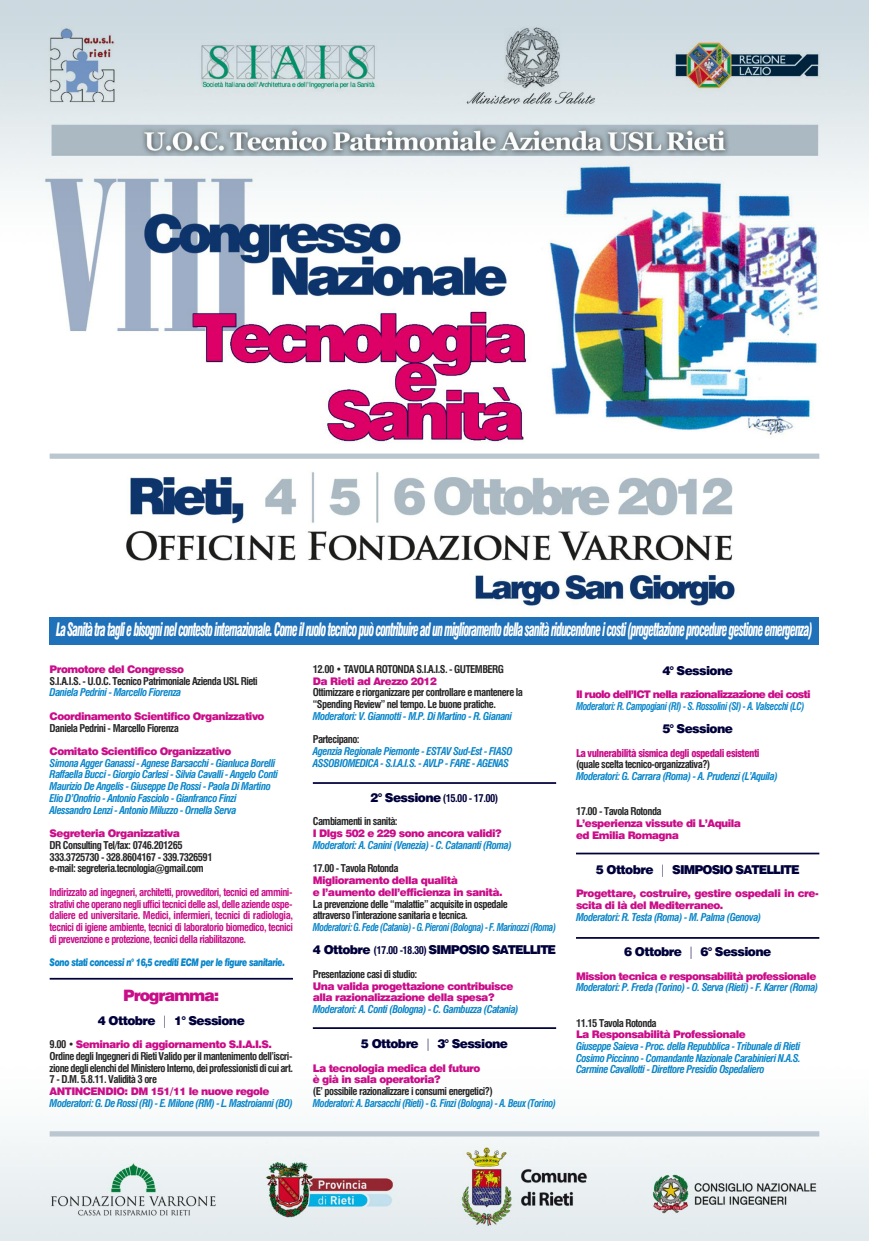
<style>
.page{position:relative;width:869px;height:1241px;background:#fff}
.page>*{position:absolute;margin:0;border:0;box-sizing:border-box;transform-origin:0 0}
.t1{font:italic 900 condensed 18.03px "Swiss 721 BT";letter-spacing:-.075em;color:#fff;scale:.62 1}
.t2{font:900 15.75px "Swiss 721 BT";letter-spacing:-.075em;color:#ca0d89}
.t3{font:900 12.25px "Swiss 721 BT";letter-spacing:-.05em;color:#00003b}
.t4{font:900 12.25px "Swiss 721 BT";letter-spacing:-.075em;color:#00003b}
.t5{font:italic 700 condensed 10.5px/11.7px "Swiss 721 BT";letter-spacing:-.05em;color:#0986ca}
.t6{font:700 condensed 10.5px/11.7px "Swiss 721 BT";letter-spacing:-.05em;color:#272627}
.t7{font:900 10.5px/11.7px "Swiss 721 BT";letter-spacing:-.05em;color:#ca0d89}
.t8{font:700 condensed 10.5px/11.7px "Swiss 721 BT";letter-spacing:-.05em;color:#ca0d89;text-align:justify}
.t9{font:italic 700 condensed 10.5px "Swiss 721 BT";letter-spacing:-.05em;color:#0986ca;scale:.9 1}
.t10{font:italic 700 condensed 10.5px "Swiss 721 BT";letter-spacing:-.05em;color:#0986ca;scale:.95 1}
.t11{font:italic 900 10.5px "Swiss 721 BT";letter-spacing:-.05em;color:#0986ca;scale:.75 1}
.t12{font:900 10.5px "Swiss 721 BT";letter-spacing:-.075em;color:#ca0d89}
.t13{font:900 condensed 10.5px "Swiss 721 BT";letter-spacing:-.05em;color:#ca0d89}
.t14{font:700 condensed 10.5px "Swiss 721 BT";letter-spacing:-.05em;color:#00003b}
.s1{font-weight:300}
.s2{font-weight:900;font-stretch:normal;color:#ca0d89}
.s3{font-weight:900;font-stretch:normal;font-size:12.25px}
.s4{font-weight:700;font-stretch:condensed;font-size:10.5px}
</style>
<div class="page">
<img style="left:0;top:0;width:868px;height:1240px">
<hr style="left:50px;top:977px;width:243px;height:2px;background:#00003b">
<hr style="left:313px;top:1027px;width:243px;height:1px;background:#00003b">
<hr style="left:313px;top:782px;width:243px;height:1px;background:#00003b">
<hr style="left:575px;top:852px;width:244px;height:2px;background:#00003b">
<hr style="left:575px;top:936px;width:244px;height:2px;background:#00003b">
<div style="left:50px;top:617px;width:769px;height:27px;background:#1f71b9"></div>
<div style="left:50px;top:453px;width:769px;height:6px;background:#bac7d0"></div>
<div style="left:50px;top:1131px;width:769px;height:5px;background:#bac7d0"></div>
<h1 class="t1" style="left:56px;top:619px;width:1220px">La Sanità tra tagli e bisogni nel contesto internazionale. Come il ruolo tecnico può contribuire ad un miglioramento della sanità riducendone i costi (progettazione procedure gestione emergenza)</h1>
<p class="t7" style="left:50px;top:663px;width:136px">Promotore del Congresso</p>
<p class="t6" style="left:50px;top:675px;width:209px">S.I.A.I.S. - U.O.C. Tecnico Patrimoniale Azienda USL Rieti</p>
<p class="t5" style="left:50px;top:686px;width:133px">Daniela Pedrini - Marcello Fiorenza</p>
<p class="t7" style="left:50px;top:710px;width:216px">Coordinamento Scientifico Organizzativo</p>
<p class="t6" style="left:50px;top:722px;width:131px">Daniela Pedrini - Marcello Fiorenza</p>
<p class="t7" style="left:50px;top:745px;width:183px">Comitato Scientifico Organizzativo</p>
<p class="t5" style="left:50px;top:757px;width:230px">Simona Agger Ganassi - Agnese Barsacchi - Gianluca Borelli Raffaella Bucci - Giorgio Carlesi - Silvia Cavalli - Angelo Conti Maurizio De Angelis - Giuseppe De Rossi - Paola Di Martino Elio D’Onofrio - Antonio Fasciolo - Gianfranco Finzi Alessandro Lenzi - Antonio Miluzzo - Ornella Serva</p>
<p class="t7" style="left:50px;top:827px;width:132px">Segreteria Organizzativa</p>
<p class="t6" style="left:50px;top:839px;width:164px">DR Consulting Tel/fax: 0746.201265<br>333.3725730 - 328.8604167 - 339.7326591 e-mail: segreteria.tecnologia@gmail.com</p>
<p class="t8" style="left:50px;top:886px;width:245px">Indirizzato ad ingegneri, architetti, provveditori, tecnici ed ammini&shy;strativi che operano negli uffici tecnici delle asl, delle aziende ospe&shy;daliere ed universitarie. Medici, infermieri, tecnici di radiologia, tecnici di igiene ambiente, tecnici di laboratorio biomedico, tecnici di prevenzione e protezione, tecnici della riabilitazone.</p>
<p class="t11" style="left:50px;top:956px;width:315px">Sono stati concessi n° 16,5 crediti ECM per le figure sanitarie.</p>
<h2 class="t2" style="left:123px;top:986px;width:97px">Programma:</h2>
<p class="t3" style="left:98px;top:1013px;width:149px">4 Ottobre <span class="s1">|</span> 1° Sessione</p>
<p class="t6" style="left:50px;top:1038px;width:245px">9.00 • <span class="s2">Seminario di aggiornamento S.I.A.I.S.<br></span>Ordine degli Ingegneri di Rieti Valido per il mantenimento dell’iscri&shy;zione degli elenchi del Ministero Interno, dei professionisti di cui art.<br>7 - D.M. 5.8.11. Validità 3 ore</p>
<p class="t7" style="left:50px;top:1085px;width:221px">ANTINCENDIO: DM 151/11 le nuove regole</p>
<p class="t5" style="left:50px;top:1097px;width:245px">Moderatori: G. De Rossi (RI) - E. Milone (RM) - L. Mastroianni (BO)</p>
<p class="t6" style="left:313px;top:663px;width:192px">12.00 • TAVOLA ROTONDA S.I.A.I.S. - GUTEMBERG</p>
<p class="t7" style="left:313px;top:675px;width:125px">Da Rieti ad Arezzo 2012</p>
<p class="t6" style="left:313px;top:686px;width:211px">Ottimizzare e riorganizzare per controllare e mantenere la “Spending Review” nel tempo. Le buone pratiche.</p>
<p class="t5" style="left:313px;top:710px;width:201px">Moderatori: V. Giannotti - M.P. Di Martino - R. Gianani</p>
<p class="t6" style="left:313px;top:733px;width:48px">Partecipano:</p>
<p class="t5" style="left:313px;top:745px;width:201px">Agenzia Regionale Piemonte - ESTAV Sud-Est - FIASO<br>ASSOBIOMEDICA - S.I.A.I.S. - AVLP - FARE - AGENAS</p>
<p class="t14" style="left:370px;top:792px;width:129px"><span class="s3">2° Sessione</span> (15.00 - 17.00)</p>
<p class="t6" style="left:313px;top:815px;width:86px">Cambiamenti in sanità:</p>
<p class="t7" style="left:313px;top:827px;width:190px">I Dlgs 502 e 229 sono ancora validi?</p>
<p class="t5" style="left:313px;top:839px;width:200px">Moderatori: A. Canini (Venezia) - C. Catananti (Roma)</p>
<p class="t6" style="left:313px;top:862px;width:87px">17.00 - Tavola Rotonda</p>
<p class="t7" style="left:313px;top:874px;width:191px">Miglioramento della qualità<br>e l’aumento dell’efficienza in sanità.</p>
<p class="t6" style="left:313px;top:897px;width:196px">La prevenzione delle “malattie” acquisite in ospedale attraverso l’interazione sanitaria e tecnica.</p>
<p class="t9" style="left:313px;top:921px;width:272px">Moderatori: G. Fede (Catania) - G. Pieroni (Bologna) - F. Marinozzi (Roma)</p>
<p class="t4" style="left:313px;top:942px;width:244px">4 Ottobre <span class="s4">(17.00 -18.30)</span> SIMPOSIO SATELLITE</p>
<p class="t6" style="left:313px;top:968px;width:106px">Presentazione casi di studio:</p>
<p class="t7" style="left:313px;top:979px;width:202px">Una valida progettazione contribuisce alla razionalizzazione della spesa?</p>
<p class="t5" style="left:313px;top:1003px;width:207px">Moderatori: A. Conti (Bologna) - C. Gambuzza (Catania)</p>
<p class="t3" style="left:361px;top:1036px;width:149px">5 Ottobre <span class="s1">|</span> 3° Sessione</p>
<p class="t7" style="left:313px;top:1062px;width:169px">La tecnologia medica del futuro è già in sala operatoria?</p>
<p class="t6" style="left:313px;top:1085px;width:182px">(E’ possibile razionalizzare i consumi energetici?)</p>
<p class="t10" style="left:313px;top:1096px;width:257px">Moderatori: A. Barsacchi (Rieti) - G. Finzi (Bologna) - A. Beux (Torino)</p>
<p class="t3" style="left:662px;top:663px;width:72px">4° Sessione</p>
<p class="t12" style="left:575px;top:688px;width:236px">Il ruolo dell’ICT nella razionalizzazione dei costi</p>
<p class="t9" style="left:575px;top:699px;width:255px">Moderatori: R. Campogiani (RI) - S. Rossolini (SI) - A. Valsecchi (LC)</p>
<p class="t3" style="left:662px;top:721px;width:72px">5° Sessione</p>
<p class="t13" style="left:575px;top:746px;width:185px">La vulnerabilità sismica degli ospedali esistenti</p>
<p class="t6" style="left:575px;top:758px;width:136px">(quale scelta tecnico-organizzativa?)</p>
<p class="t5" style="left:575px;top:770px;width:203px">Moderatori: G. Carrara (Roma) - A. Prudenzi (L’Aquila)</p>
<p class="t6" style="left:575px;top:805px;width:87px">17.00 - Tavola Rotonda</p>
<p class="t7" style="left:575px;top:817px;width:167px">L’esperienza vissute di L’Aquila ed Emilia Romagna</p>
<p class="t4" style="left:595px;top:862px;width:205px">5 Ottobre <span class="s1">|</span> SIMPOSIO SATELLITE</p>
<p class="t7" style="left:575px;top:887px;width:244px">Progettare, costruire, gestire ospedali in cre&shy;scita di là del Mediterraneo.</p>
<p class="t5" style="left:575px;top:911px;width:187px">Moderatori: R. Testa (Roma) - M. Palma (Genova)</p>
<p class="t3" style="left:623px;top:944px;width:149px">6 Ottobre <span class="s1">|</span> 6° Sessione</p>
<p class="t7" style="left:575px;top:969px;width:242px">Mission tecnica e responsabilità professionale</p>
<p class="t5" style="left:575px;top:981px;width:244px">Moderatori: P. Freda (Torino) - O. Serva (Rieti) - F. Karrer (Roma)</p>
<p class="t6" style="left:575px;top:1016px;width:82px">11.15 Tavola Rotonda</p>
<p class="t7" style="left:575px;top:1028px;width:171px">La Responsabilità Professionale</p>
<p class="t5" style="left:575px;top:1040px;width:226px;text-align:justify">Giuseppe Saieva - Proc. della Repubblica - Tribunale di Rieti Cosimo Piccinno - Comandante Nazionale Carabinieri N.A.S.<br>Carmine Cavallotti - Direttore Presidio Ospedaliero</p>
</div>
